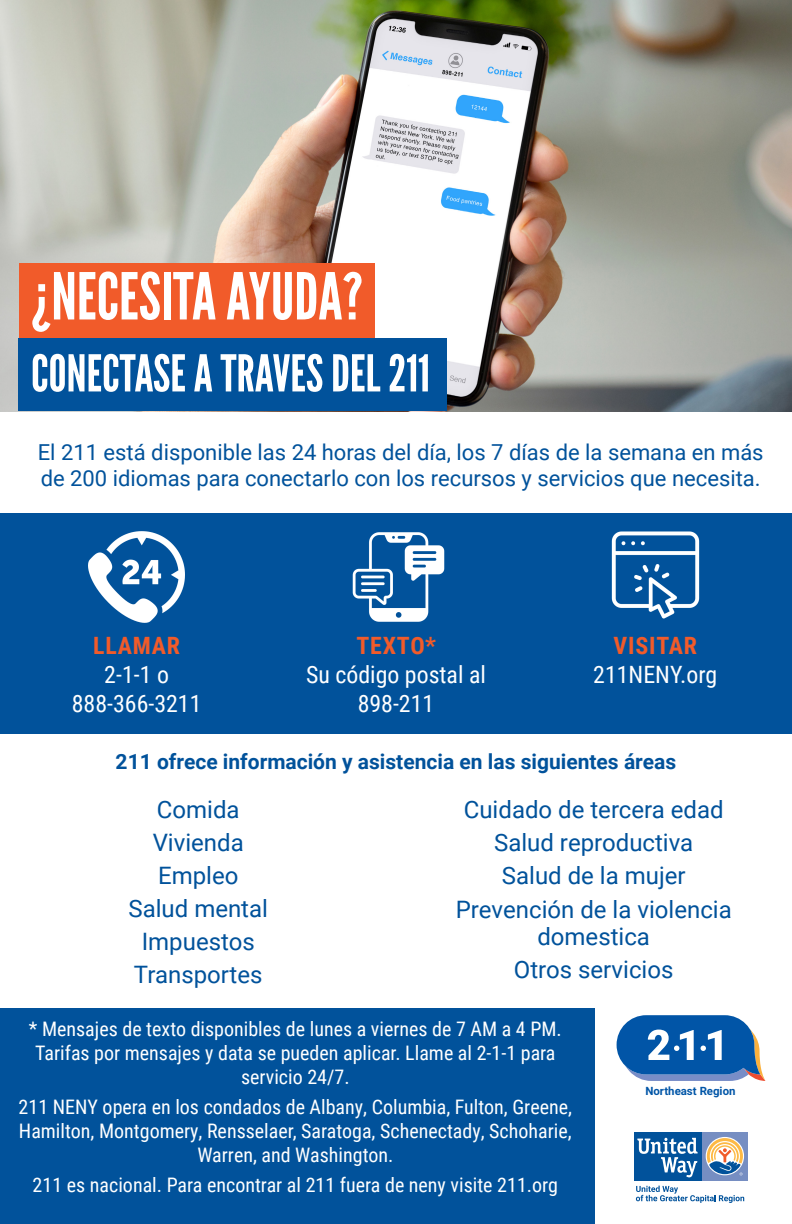
<style>
.page{position:relative;width:792px;height:1224px;background:#fff}
.page>*{position:absolute;margin:0;border:0;box-sizing:border-box;transform-origin:0 0}
.t1{font:64.5px "League Gothic";color:#fff}
.t2{font:50.7px "League Gothic";color:#fff}
.t3{font:24px/27px "Roboto";color:#01529b;text-align:center}
.t4{font:23.9px "Roboto Condensed";color:#fff}
.t5{font:700 23.9px "Roboto Condensed";letter-spacing:.035em;color:#f15b2a}
.t6{font:22px/26.4px "Roboto";color:#01529b}
.t7{font:700 21px "Roboto";color:#01529b}
.t8{font:20px/24px "Roboto Condensed";color:#fff;text-align:center}
.t9{font:700 11.5px "Roboto";color:#0155a7}
</style>
<div class="page">
<div style="left:0;top:513px;width:792px;height:220px;background:#01529b"></div>
<div style="left:0;top:1008px;width:594px;height:216px;background:#01529b"></div>
<svg style="left:617px;top:1015px;width:148px;height:66px"></svg>
<svg style="left:634px;top:1180px;width:114px;height:1px"></svg>
<div style="left:702px;top:1132px;width:46px;height:48px;background:#768ec2"></div>
<svg style="left:706px;top:1137px;width:38px;height:38px"></svg>
<div style="left:634px;top:1132px;width:68px;height:48px;background:#01529b"></div>
<svg style="left:637px;top:1138px;width:61px;height:39px"></svg>
<svg style="left:707px;top:1138px;width:36px;height:37px"></svg>
<svg style="left:636px;top:1186px;width:108px;height:17px"></svg>
<img style="left:0;top:0;width:792px;height:411px">
<div style="left:19px;top:264px;width:355px;height:74px;background:#f15b2a"></div>
<div style="left:19px;top:338px;width:428px;height:73px;background:#01529b"></div>
<img style="left:88px;top:531px;width:97px;height:92px">
<img style="left:611px;top:531px;width:89px;height:88px">
<img style="left:352px;top:532px;width:93px;height:90px">
<p class="t1" style="left:31px;top:258px;width:333px">¿NECESITA AYUDA?</p>
<p class="t2" style="left:31px;top:343px;width:400px">CONECTASE A TRAVES DEL 211</p>
<p class="t6" style="left:38px;top:438px;width:727px">El 211 está disponible las 24 horas del día, los 7 días de la semana en más de 200 idiomas para conectarlo con los recursos y servicios que necesita.</p>
<p class="t5" style="left:93px;top:629px;width:89px">LLAMAR</p>
<p class="t4" style="left:104px;top:658px;width:66px">2-1-1 o</p>
<p class="t4" style="left:72px;top:686px;width:131px">888-366-3211</p>
<p class="t5" style="left:356px;top:629px;width:81px">TEXTO*</p>
<p class="t4" style="left:306px;top:658px;width:181px">Su código postal al</p>
<p class="t4" style="left:358px;top:686px;width:78px">898-211</p>
<p class="t5" style="left:614px;top:629px;width:85px">VISITAR</p>
<p class="t4" style="left:593px;top:658px;width:126px">211NENY.org</p>
<p class="t7" style="left:116px;top:747px;width:562px">211 ofrece información y asistencia en las siguientes áreas</p>
<p class="t3" style="left:157px;top:795px;width:84px">Comida</p>
<p class="t3" style="left:153px;top:828px;width:93px">Vivienda</p>
<p class="t3" style="left:158px;top:861px;width:82px">Empleo</p>
<p class="t3" style="left:129px;top:894px;width:141px">Salud mental</p>
<p class="t3" style="left:142px;top:927px;width:115px">Impuestos</p>
<p class="t3" style="left:134px;top:960px;width:130px">Transportes</p>
<p class="t3" style="left:464px;top:795px;width:261px">Cuidado de tercera edad</p>
<p class="t3" style="left:494px;top:828px;width:201px">Salud reproductiva</p>
<p class="t3" style="left:502px;top:861px;width:185px">Salud de la mujer</p>
<p class="t3" style="left:456px;top:895px;width:278px">Prevención de la violencia domestica</p>
<p class="t3" style="left:514px;top:955px;width:161px">Otros servicios</p>
<p class="t8" style="left:29px;top:1016px;width:534px">* Mensajes de texto disponibles de lunes a viernes de 7 AM a 4 PM.<br>Tarifas por mensajes y data se pueden aplicar. Llame al 2-1-1 para servicio 24/7.</p>
<p class="t8" style="left:19px;top:1094px;width:555px">211 NENY opera en los condados de Albany, Columbia, Fulton, Greene,<br>Hamilton, Montgomery, Rensselaer, Saratoga, Schenectady, Schoharie,<br>Warren, and Washington.</p>
<p class="t8" style="left:33px;top:1172px;width:527px">211 es nacional. Para encontrar al 211 fuera de neny visite 211.org</p>
<p class="t9" style="left:645px;top:1083px;width:92px">Northeast Region</p>
</div>
